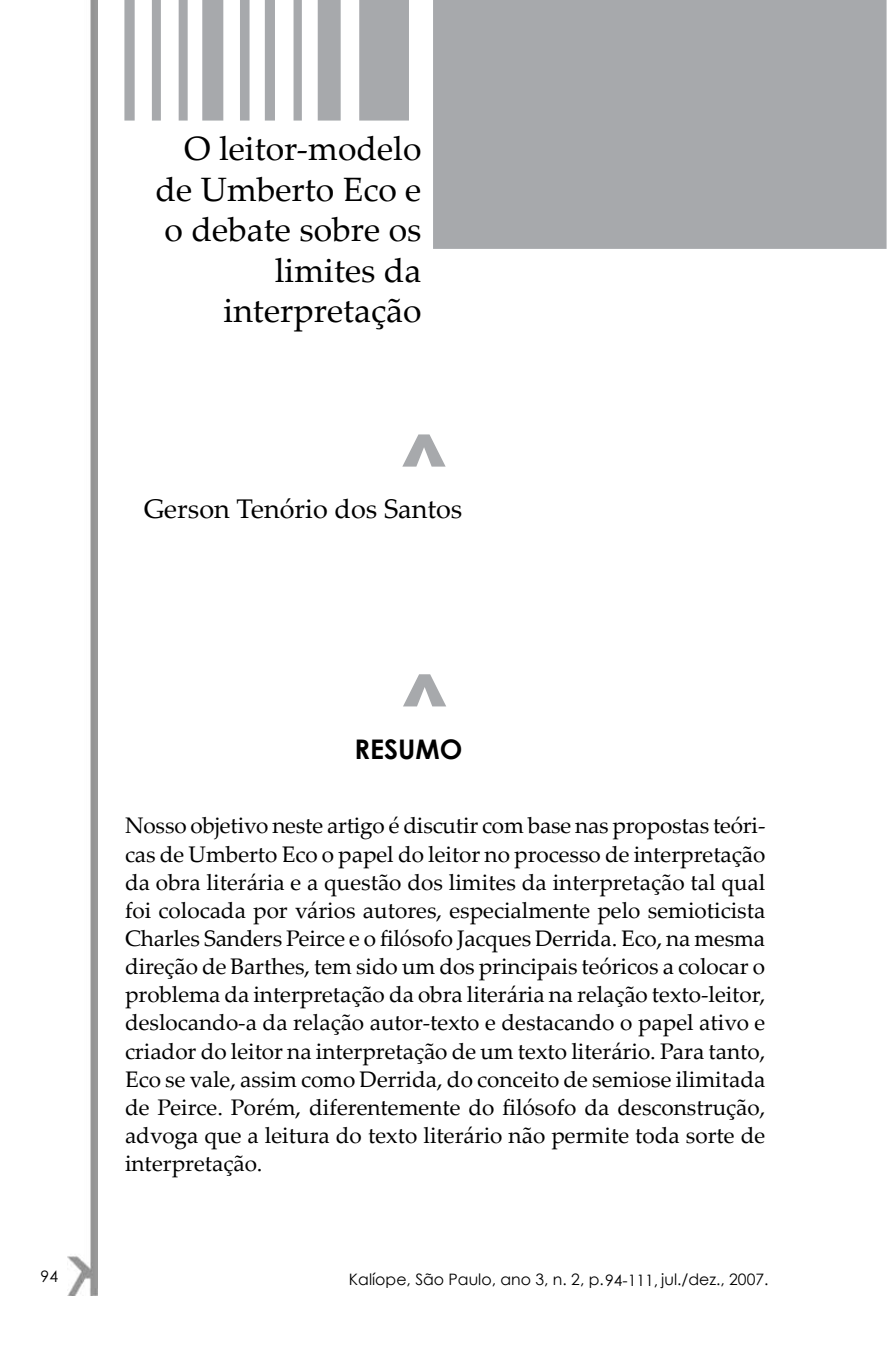
<style>
.page{position:relative;width:893px;height:1353px;background:#fff}
.page>*{position:absolute;margin:0;border:0;box-sizing:border-box;transform-origin:0 0}
.t1{font:900 81px "Arial";color:#a7a9ac}
.t2{font:33.75px/40.5px "Palatino Linotype";color:#000;text-align:right}
.t3{font:27px "Palatino Linotype";color:#000}
.t4{font:700 27px "Century Gothic";color:#000}
.t5{font:22.5px/28.1px "Palatino Linotype";color:#000;text-align:justify}
.t6{font:15.75px "Century Gothic";color:#000}
</style>
<div class="page">
<img style="left:67px;top:0;width:30px;height:1295px">
<div style="left:433px;top:0;width:453px;height:249px;background:#a7a9ac"></div>
<svg style="left:124px;top:0;width:11px;height:120px"></svg>
<svg style="left:152px;top:0;width:9px;height:120px"></svg>
<svg style="left:179px;top:0;width:9px;height:120px"></svg>
<div style="left:202px;top:0;width:21px;height:120px;background:#a7a9ac"></div>
<svg style="left:240px;top:0;width:10px;height:120px"></svg>
<svg style="left:265px;top:0;width:10px;height:120px"></svg>
<svg style="left:294px;top:0;width:8px;height:120px"></svg>
<div style="left:318px;top:0;width:23px;height:120px;background:#a7a9ac"></div>
<div style="left:359px;top:0;width:50px;height:120px;background:#a7a9ac"></div>
<h2 class="t2" style="left:156px;top:127px;width:267px">O leitor-modelo de Umberto Eco e o debate sobre os limites da interpretação</h2>
<h1 class="t1" style="left:397px;top:405px;width:55px">^</h1>
<p class="t3" style="left:144px;top:490px;width:320px">Gerson Tenório dos Santos</p>
<h1 class="t1" style="left:398px;top:645px;width:55px">^</h1>
<p class="t4" style="left:354px;top:728px;width:109px">RESUMO</p>
<p class="t5" style="left:125px;top:810px;width:642px">Nosso objetivo neste artigo é discutir com base nas propostas teóri&shy;cas de Umberto Eco o papel do leitor no processo de interpretação da obra literária e a questão dos limites da interpretação tal qual foi colocada por vários autores, especialmente pelo semioticista Charles Sanders Peirce e o filósofo Jacques Derrida. Eco, na mesma direção de Barthes, tem sido um dos principais teóricos a colocar o problema da interpretação da obra literária na relação texto-leitor, deslocando-a da relação autor-texto e destacando o papel ativo e criador do leitor na interpretação de um texto literário. Para tanto, Eco se vale, assim como Derrida, do conceito de semiose ilimitada de Peirce. Porém, diferentemente do filósofo da desconstrução, advoga que a leitura do texto literário não permite toda sorte de interpretação.</p>
<p class="t6" style="left:41px;top:1264px;width:19px">94</p>
<p class="t6" style="left:349px;top:1267px;width:421px">Kalíope, São Paulo, ano 3, n. 2, p.94-111, jul./dez., 2007.</p>
</div>
